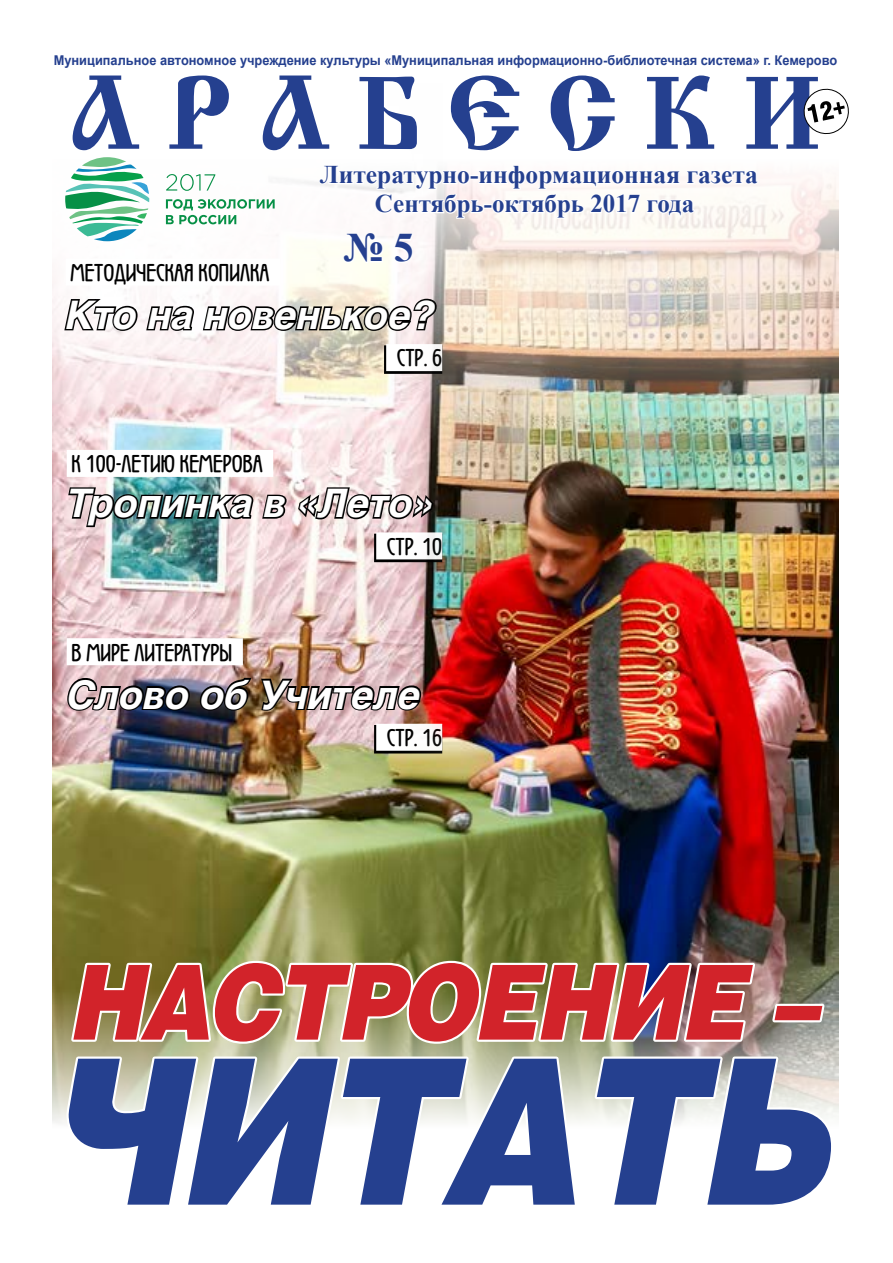
<style>
.page{position:relative;width:893px;height:1263px;background:#fff}
.page>*{position:absolute;margin:0;border:0;box-sizing:border-box;transform-origin:0 0}
.t1{font:italic 900 202.65px "Helios";letter-spacing:-.03em;color:#25408f;scale:.87 1}
.t2{font:108px "Cyrillic Old";color:#25408f}
.t3{font:italic 900 103.65px "Helios";letter-spacing:-.03em;color:#d2232a;scale:.87 1}
.t4{font:700 40.5px "Times New Roman";color:#25408f}
.t5{font:italic 700 39px "Helios";color:#fff}
.t6{font:700 25.5px/29.1px "Times New Roman";color:#25408f;text-align:center}
.t7{font:300 21px "Wien";color:#000}
.t8{font:700 13.5px "Arial";color:#25408f;scale:.95 1}
</style>
<div class="page">
<img style="left:53px;top:447px;width:786px;height:461px">
<img style="left:52px;top:189px;width:787px;height:258px">
<img style="left:52px;top:189px;width:390px;height:235px">
<div style="left:67px;top:450px;width:206px;height:27px;background:#fff"></div>
<div style="left:374px;top:534px;width:68px;height:28px;background:linear-gradient(to right,#000,#070605)"></div>
<div style="left:376px;top:532px;width:66px;height:27px;background:#fff"></div>
<img style="left:66px;top:486px;width:222px;height:43px">
<svg style="left:297px;top:485px;width:138px;height:36px"></svg>
<div style="left:67px;top:638px;width:176px;height:27px;background:#fff"></div>
<div style="left:374px;top:725px;width:68px;height:28px;background:#000"></div>
<div style="left:376px;top:724px;width:66px;height:27px;background:#fff"></div>
<svg style="left:66px;top:676px;width:125px;height:36px"></svg>
<img style="left:198px;top:676px;width:225px;height:36px">
<img style="left:52px;top:908px;width:787px;height:215px">
<svg style="left:341px;top:232px;width:44px;height:33px"></svg>
<svg style="left:392px;top:232px;width:23px;height:32px"></svg>
<svg style="left:317px;top:174px;width:443px;height:46px"></svg>
<div style="left:66px;top:259px;width:214px;height:27px;background:#fff"></div>
<div style="left:384px;top:345px;width:58px;height:29px;background:linear-gradient(to right,#1a1a1b,#252423)"></div>
<div style="left:386px;top:344px;width:56px;height:27px;background:#fff"></div>
<svg style="left:62px;top:297px;width:133px;height:35px"></svg>
<svg style="left:201px;top:297px;width:237px;height:35px"></svg>
<svg style="left:803px;top:88px;width:46px;height:47px"></svg>
<svg style="left:68px;top:958px;width:690px;height:88px"></svg>
<svg style="left:769px;top:1001px;width:58px;height:23px"></svg>
<svg style="left:64px;top:1054px;width:516px;height:69px"></svg>
<svg style="left:592px;top:1054px;width:243px;height:69px"></svg>
<svg style="left:65px;top:157px;width:84px;height:84px"></svg>
<svg style="left:166px;top:174px;width:49px;height:17px"></svg>
<svg style="left:166px;top:199px;width:109px;height:25px"></svg>
<p class="t8" style="left:54px;top:50px;width:826px">Муниципальное автономное учреждение культуры «Муниципальная информационно-библиотечная система» г. Кемерово</p>
<h2 class="t2" style="left:69px;top:55px;width:754px">А Р А Б Е С К И</h2>
<h3 class="t6" style="left:320px;top:159px;width:440px">Литературно-информационная газета<br>Сентябрь-октябрь 2017 года</h3>
<h3 class="t4" style="left:344px;top:219px;width:71px">№ 5</h3>
<h3 class="t7" style="left:71px;top:260px;width:200px">МЕТОДИЧЕСКАЯ КОПИЛКА</h3>
<h3 class="t5" style="left:66px;top:292px;width:371px">Кто на новенькое?</h3>
<h3 class="t7" style="left:397px;top:346px;width:47px">СТР. 6</h3>
<h3 class="t7" style="left:72px;top:451px;width:193px">К 100-ЛЕТИЮ КЕМЕРОВА</h3>
<h3 class="t5" style="left:67px;top:481px;width:370px">Тропинка в «Лето»</h3>
<h3 class="t7" style="left:387px;top:534px;width:57px">СТР. 10</h3>
<h3 class="t7" style="left:72px;top:640px;width:162px">В МИРЕ ЛИТЕРАТУРЫ</h3>
<h3 class="t5" style="left:67px;top:672px;width:355px">Слово об Учителе</h3>
<h3 class="t7" style="left:387px;top:725px;width:57px">СТР. 16</h3>
<h3 class="t3" style="left:74px;top:944px;width:860px">НАСТРОЕНИЕ –</h3>
<h1 class="t1" style="left:52px;top:1017px;width:910px">ЧИТАТЬ</h1>
</div>
